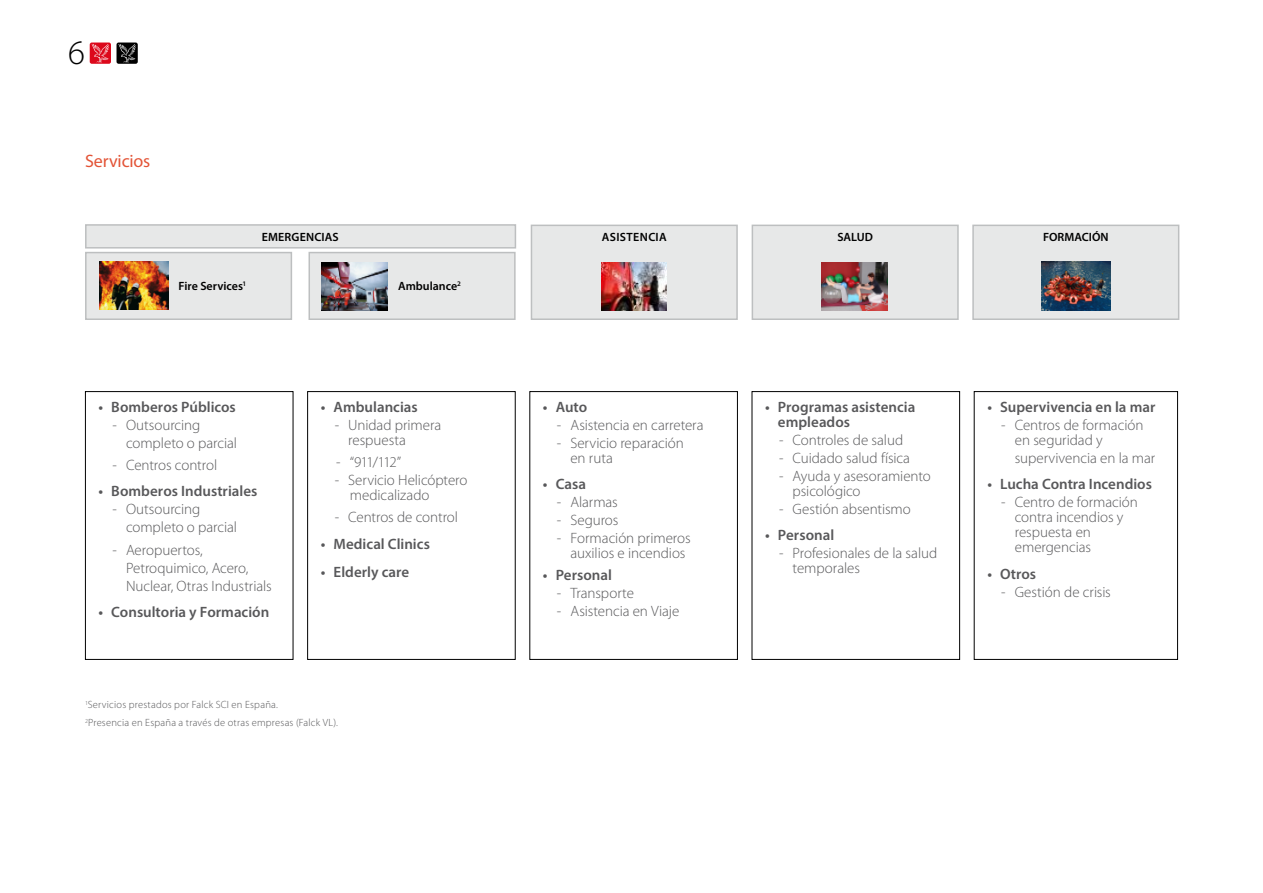
<style>
.page{position:relative;width:1263px;height:893px;background:#fff}
.page>*{position:absolute;margin:0;border:0;box-sizing:border-box;transform-origin:0 0}
.t1{font:300 34.5px "Myriad Pro";color:#000}
.t2{font:18px "Myriad Pro";letter-spacing:-.005em;color:#e35437}
.t3{font:300 15px/15px "Myriad Pro";letter-spacing:-.005em;color:#58585a}
.t4{font:600 15px/15px "Myriad Pro";color:#58585a}
.t5{font:600 12px "Myriad Pro";color:#000}
.t6{font:300 10.5px/18px "Myriad Pro";letter-spacing:.02em;color:#58585a}
</style>
<div class="page">
<div style="left:90px;top:43px;width:21px;height:21px;background:#dc081b;border-radius:2px"></div>
<svg style="left:92px;top:44px;width:17px;height:19px"></svg>
<div style="left:117px;top:43px;width:21px;height:21px;background:#000;border-radius:2px"></div>
<svg style="left:118px;top:44px;width:18px;height:19px"></svg>
<div style="left:85px;top:252px;width:207px;height:68px;background:#e7e8e8;border:2px solid #bdbfc0"></div>
<div style="left:752px;top:225px;width:207px;height:95px;background:#e7e8e8;border:2px solid #bdbfc0"></div>
<div style="left:972px;top:225px;width:207px;height:95px;background:#e7e8e8;border:2px solid #bdbfc0"></div>
<div style="left:85px;top:224px;width:431px;height:25px;background:#e7e8e8;border:2px solid #bdbfc0"></div>
<div style="left:85px;top:391px;width:208px;height:269px;border:1px solid #000"></div>
<div style="left:307px;top:391px;width:209px;height:269px;border:1px solid #000"></div>
<div style="left:529px;top:391px;width:209px;height:269px;border:1px solid #000"></div>
<div style="left:752px;top:391px;width:208px;height:269px;border:1px solid #000"></div>
<div style="left:974px;top:391px;width:204px;height:269px;border:1px solid #000"></div>
<img style="left:99px;top:262px;width:70px;height:47px">
<div style="left:308px;top:252px;width:208px;height:68px;background:#e7e8e8;border:2px solid #bdbfc0"></div>
<img style="left:322px;top:262px;width:65px;height:48px">
<div style="left:531px;top:225px;width:207px;height:95px;background:#e7e8e8;border:2px solid #bdbfc0"></div>
<img style="left:601px;top:263px;width:66px;height:47px">
<img style="left:822px;top:263px;width:66px;height:47px">
<img style="left:1041px;top:262px;width:69px;height:48px">
<h1 class="t1" style="left:68px;top:32px;width:18px">6</h1>
<p class="t2" style="left:85px;top:149px;width:67px">Servicios</p>
<p class="t5" style="left:262px;top:229px;width:78px">EMERGENCIAS</p>
<p class="t5" style="left:179px;top:279px;width:69px">Fire Services<sup>1</sup></p>
<p class="t5" style="left:398px;top:279px;width:64px">Ambulance<sup>2</sup></p>
<p class="t4" style="left:99px;top:399px;width:139px">• Bomberos Públicos</p>
<p class="t3" style="left:126px;top:416px;width:112px;line-height:18px;text-indent:-14px">- Outsourcing completo o parcial</p>
<p class="t3" style="left:113px;top:457px;width:106px">- Centros control</p>
<p class="t4" style="left:99px;top:484px;width:160px">• Bomberos Industriales</p>
<p class="t3" style="left:126px;top:500px;width:112px;line-height:18px;text-indent:-14px">- Outsourcing completo o parcial</p>
<p class="t3" style="left:126px;top:541px;width:147px;line-height:18px;text-indent:-14px">- Aeropuertos,<br>Petroquimico, Acero,<br>Nuclear, Otras Industrials</p>
<p class="t4" style="left:99px;top:604px;width:172px">• Consultoria y Formación</p>
<p class="t4" style="left:321px;top:399px;width:98px">• Ambulancias</p>
<p class="t3" style="left:348px;top:417px;width:95px;text-indent:-14px">- Unidad primera respuesta</p>
<p class="t3" style="left:336px;top:454px;width:66px">- “911/112”</p>
<p class="t3" style="left:350px;top:472px;width:119px;text-indent:-15px">- Servicio Helicóptero medicalizado</p>
<p class="t3" style="left:335px;top:510px;width:125px">- Centros de control</p>
<p class="t4" style="left:321px;top:536px;width:111px">• Medical Clinics</p>
<p class="t4" style="left:321px;top:564px;width:90px">• Elderly care</p>
<p class="t6" style="left:85px;top:696px;width:254px"><sup>1</sup>Servicios prestados por Falck SCI en España.<br><sup>2</sup>Presencia en España a través de otras empresas (Falck VL).</p>
<p class="t5" style="left:602px;top:229px;width:7px">asis</p>
<p class="t5" style="left:626px;top:229px;width:15px">tencia</p>
<p class="t5" style="left:837px;top:229px;width:37px">SALUD</p>
<p class="t5" style="left:1043px;top:229px;width:67px">FORMACIÓN</p>
<p class="t4" style="left:543px;top:399px;width:46px">• Auto</p>
<p class="t3" style="left:557px;top:417px;width:148px">- Asistencia en carretera</p>
<p class="t3" style="left:570px;top:435px;width:115px;text-indent:-14px">- Servicio reparación en ruta</p>
<p class="t4" style="left:543px;top:476px;width:45px">• Casa</p>
<p class="t3" style="left:557px;top:495px;width:62px">- Alarmas</p>
<p class="t3" style="left:557px;top:513px;width:63px">- Seguros</p>
<p class="t3" style="left:557px;top:531px;width:135px;text-align:center">- Formación primeros auxilios e incendios</p>
<p class="t4" style="left:543px;top:568px;width:71px">• Personal</p>
<p class="t3" style="left:557px;top:586px;width:79px">- Transporte</p>
<p class="t3" style="left:557px;top:604px;width:124px">- Asistencia en Viaje</p>
<p class="t4" style="left:778px;top:399px;width:139px;text-indent:-13px">• Programas asistencia empleados</p>
<p class="t3" style="left:779px;top:432px;width:126px">- Controles de salud</p>
<p class="t3" style="left:779px;top:450px;width:132px">- Cuidado salud física</p>
<p class="t3" style="left:793px;top:468px;width:140px;text-indent:-14px">- Ayuda y asesoramiento psicológico</p>
<p class="t3" style="left:779px;top:501px;width:133px">- Gestión absentismo</p>
<p class="t4" style="left:765px;top:527px;width:71px">• Personal</p>
<p class="t3" style="left:793px;top:546px;width:146px;text-indent:-14px">- Profesionales de la salud temporales</p>
<p class="t4" style="left:987px;top:399px;width:170px">• Supervivencia en la mar</p>
<p class="t3" style="left:1015px;top:417px;width:130px;text-indent:-14px">- Centros de formación en seguridad y</p>
<p class="t3" style="left:1015px;top:450px;width:142px">supervivencia en la mar</p>
<p class="t4" style="left:987px;top:476px;width:166px">• Lucha Contra Incendios</p>
<p class="t3" style="left:1015px;top:495px;width:125px;text-indent:-14px">- Centro de formación contra incendios y respuesta en emergencias</p>
<p class="t4" style="left:987px;top:566px;width:50px">• Otros</p>
<p class="t3" style="left:1001px;top:584px;width:111px">- Gestión de crisis</p>
</div>
